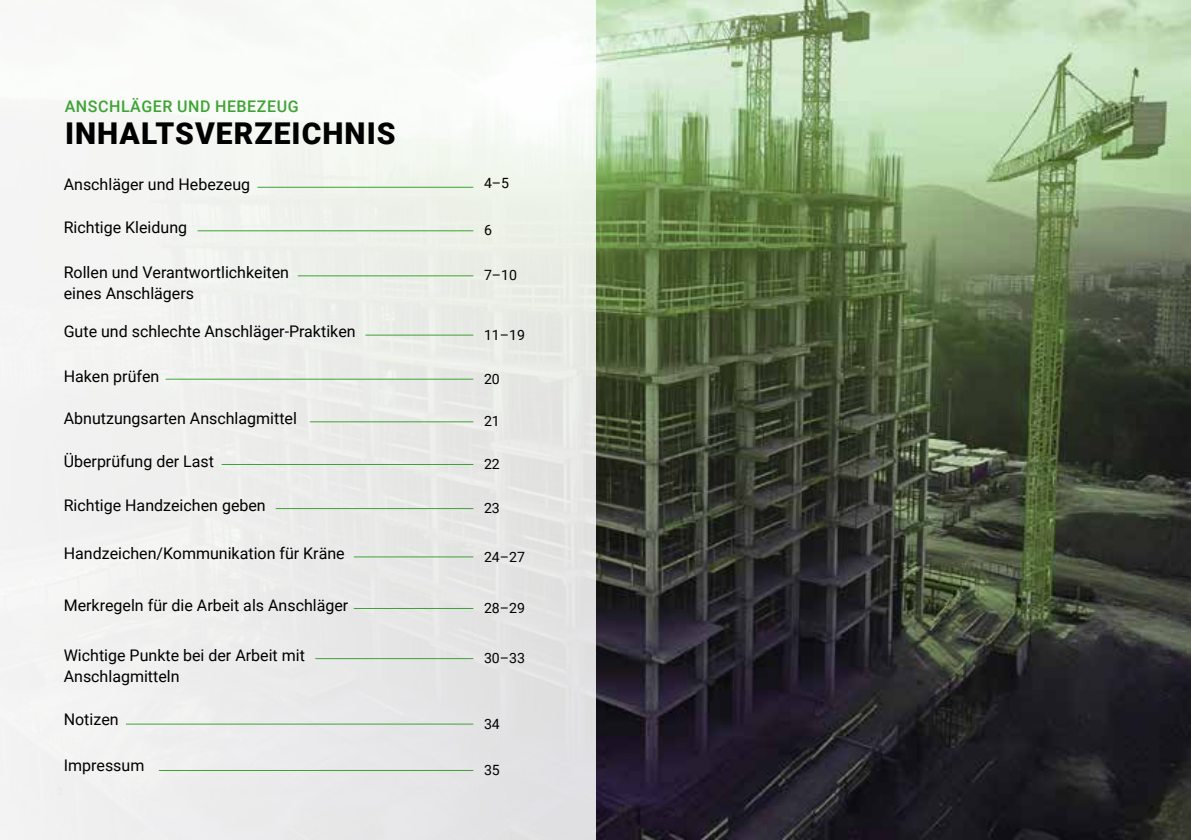
<style>
.page{position:relative;width:1191px;height:840px;background:#fff}
.page>*{position:absolute;margin:0;border:0;box-sizing:border-box;transform-origin:0 0}
.t1{font:900 30px "Roboto";letter-spacing:.035em;color:#000}
.t2{font:16px/20.8px "Roboto";color:#000}
.t3{font:500 16px "Roboto";letter-spacing:.035em;color:#3da333}
.t4{font:14.2px "Roboto";color:#000}
</style>
<div class="page">
<img style="left:623px;top:0;width:568px;height:839px">
<svg style="left:595px;top:0;width:28px;height:839px;background:#596450"></svg>
<div style="left:0;top:0;width:595px;height:839px;background:linear-gradient(to bottom,#f7f9f5,#e5e5e6)"></div>
<hr style="left:257px;top:187px;width:216px;height:1px;background:#3da333">
<hr style="left:198px;top:230px;width:275px;height:1px;background:#3da333">
<hr style="left:365px;top:334px;width:108px;height:1px;background:#3da333">
<hr style="left:165px;top:378px;width:308px;height:1px;background:#3da333">
<hr style="left:310px;top:421px;width:163px;height:1px;background:#3da333">
<hr style="left:222px;top:464px;width:251px;height:1px;background:#3da333">
<hr style="left:276px;top:508px;width:197px;height:1px;background:#3da333">
<hr style="left:354px;top:556px;width:119px;height:1px;background:#3da333">
<hr style="left:354px;top:607px;width:119px;height:1px;background:#3da333">
<hr style="left:315px;top:658px;width:158px;height:1px;background:#3da333">
<hr style="left:126px;top:723px;width:347px;height:1px;background:#3da333">
<hr style="left:159px;top:769px;width:314px;height:1px;background:#3da333">
<hr style="left:298px;top:275px;width:175px;height:1px;background:#3da333">
<p class="t3" style="left:65px;top:95px;width:235px">ANSCHLÄGER UND HEBEZEUG</p>
<h1 class="t1" style="left:65px;top:112px;width:332px">INHALTSVERZEICHNIS</h1>
<p class="t2" style="left:64px;top:173px;width:188px">Anschläger und Hebezeug</p>
<p class="t2" style="left:64px;top:216px;width:125px">Richtige Kleidung</p>
<p class="t2" style="left:64px;top:261px;width:227px">Rollen und Verantwortlichkeiten eines Anschlägers</p>
<p class="t2" style="left:64px;top:320px;width:293px">Gute und schlechte Anschläger-Praktiken</p>
<p class="t2" style="left:64px;top:364px;width:97px">Haken prüfen</p>
<p class="t2" style="left:64px;top:407px;width:235px">Abnutzungsarten Anschlagmittel</p>
<p class="t2" style="left:64px;top:450px;width:152px">Überprüfung der Last</p>
<p class="t2" style="left:64px;top:494px;width:203px">Richtige Handzeichen geben</p>
<p class="t2" style="left:64px;top:542px;width:282px">Handzeichen/Kommunikation für Kräne</p>
<p class="t2" style="left:64px;top:593px;width:286px">Merkregeln für die Arbeit als Anschläger</p>
<p class="t2" style="left:64px;top:644px;width:243px">Wichtige Punkte bei der Arbeit mit<br>Anschlagmitteln</p>
<p class="t2" style="left:64px;top:708px;width:56px">Notizen</p>
<p class="t2" style="left:64px;top:754px;width:82px">Impressum</p>
<p class="t4" style="left:484px;top:172px;width:27px">4–5</p>
<p class="t4" style="left:484px;top:220px;width:9px">6</p>
<p class="t4" style="left:484px;top:265px;width:35px">7–10</p>
<p class="t4" style="left:484px;top:324px;width:42px">11–19</p>
<p class="t4" style="left:484px;top:368px;width:17px">20</p>
<p class="t4" style="left:484px;top:411px;width:17px">21</p>
<p class="t4" style="left:484px;top:454px;width:17px">22</p>
<p class="t4" style="left:484px;top:498px;width:17px">23</p>
<p class="t4" style="left:484px;top:546px;width:42px">24–27</p>
<p class="t4" style="left:484px;top:597px;width:42px">28–29</p>
<p class="t4" style="left:484px;top:648px;width:42px">30–33</p>
<p class="t4" style="left:484px;top:713px;width:17px">34</p>
<p class="t4" style="left:484px;top:759px;width:17px">35</p>
</div>
